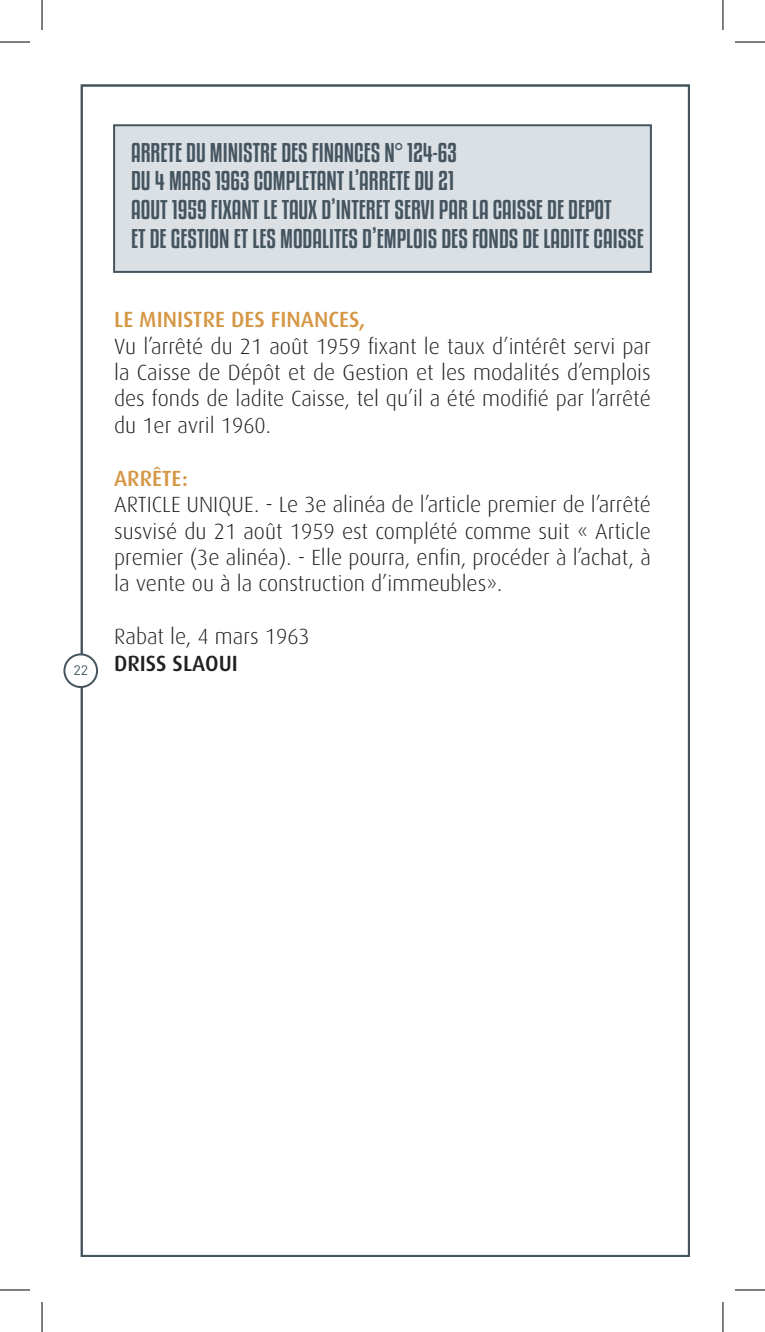
<style>
.page{position:relative;width:765px;height:1332px;background:#fff}
.page>*{position:absolute;margin:0;border:0;box-sizing:border-box;transform-origin:0 0}
.t1{font:24px/28.8px "Kenyan Coffee Rg";color:#45555f}
.t2{font:300 22px/26.4px "Dax";color:#231f20;text-align:justify}
.t3{font:500 22px "Dax";color:#d59746}
.t4{font:500 22px "Dax";color:#231f20}
.t5{font:13.6px "DIN";color:#45555f}
</style>
<div class="page">
<div style="left:63px;top:653px;width:35px;height:35px;border:2px solid #45555f;border-radius:50%"></div>
<div style="left:115px;top:126px;width:536px;height:147px;background:#dbe0e5"></div>
<div style="left:113px;top:124px;width:538px;height:149px;border:2px solid #45555f"></div>
<hr style="left:0;top:42px;width:30px;height:1px;background:#000">
<hr style="left:734px;top:42px;width:30px;height:1px;background:#000">
<hr style="left:0;top:1289px;width:30px;height:1px;background:#000">
<hr style="left:734px;top:1289px;width:30px;height:1px;background:#000">
<hr style="left:42px;top:0;width:1px;height:30px;background:#000">
<hr style="left:42px;top:1301px;width:1px;height:30px;background:#000">
<hr style="left:722px;top:0;width:1px;height:30px;background:#000">
<hr style="left:722px;top:1301px;width:1px;height:30px;background:#000">
<p class="t5" style="left:73px;top:661px;width:16px">22</p>
<p class="t1" style="left:131px;top:138px;width:514px">ARRETE DU MINISTRE DES FINANCES N° 124-63<br>DU 4 MARS 1963 COMPLETANT L’ARRETE DU 21<br>AOUT 1959 FIXANT LE TAUX D’INTERET SERVI PAR LA CAISSE DE DEPOT<br>ET DE GESTION ET LES MODALITES D’EMPLOIS DES FONDS DE LADITE CAISSE</p>
<p class="t3" style="left:114px;top:307px;width:253px">LE MINISTRE DES FINANCES,</p>
<p class="t2" style="left:114px;top:333px;width:538px">Vu l’arrêté du 21 août 1959 fixant le taux d’intérêt servi par la Caisse de Dépôt et de Gestion et les modalités d’emplois des fonds de ladite Caisse, tel qu’il a été modifié par l’arrêté du 1er avril 1960.</p>
<p class="t3" style="left:114px;top:466px;width:75px">ARRÊTE:</p>
<p class="t2" style="left:114px;top:491px;width:538px">ARTICLE UNIQUE. - Le 3e alinéa de l’article premier de l’arrêté susvisé du 21 août 1959 est complété comme suit « Article premier (3e alinéa). - Elle pourra, enfin, procéder à l’achat, à la vente ou à la construction d’immeubles».</p>
<p class="t2" style="left:114px;top:623px;width:197px">Rabat le, 4 mars 1963</p>
<p class="t4" style="left:114px;top:650px;width:125px">DRISS SLAOUI</p>
</div>
